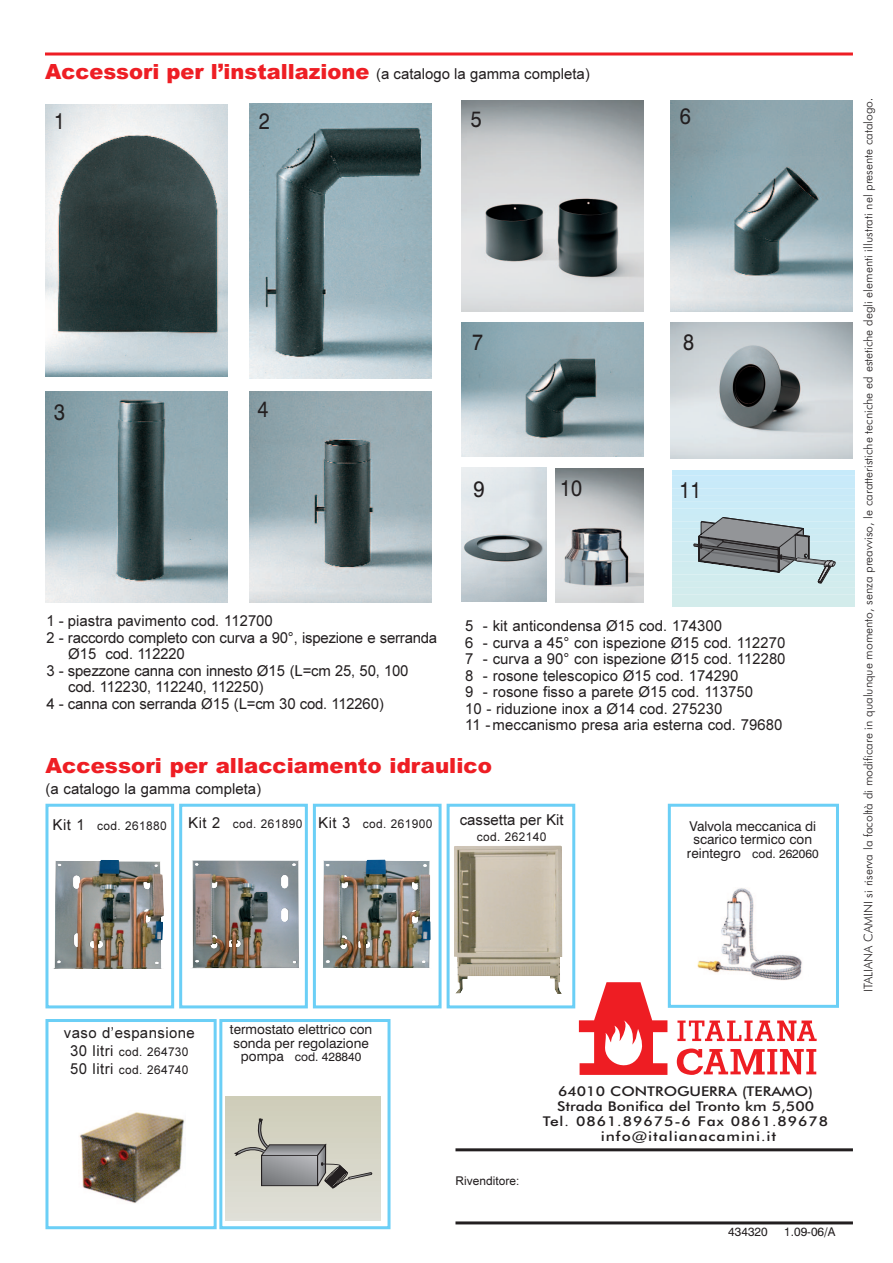
<style>
.page{position:relative;width:893px;height:1263px;background:#fff}
.page>*{position:absolute;margin:0;border:0;box-sizing:border-box;transform-origin:0 0}
.t1{font:22.5px "TT2 D55 O00";color:#231f20;scale:.89 1}
.t2{font:21px "TT2 D71 O00";color:#ee1e24}
.t3{font:15px/16.5px "TT2 D78 O00";color:#231f20}
.t4{font:15px "TT2 D78 O00";letter-spacing:.03em;color:#231f20}
.t5{font:13.5px/15px "TT2 DDAO00";color:#231f20;text-align:center;scale:1.15 1}
.t6{font:13.5px/13.5px "TT2 D55 O00";color:#231f20}
.t7{font:12px "TT2 D18 O00";color:#231f20}
.t8{font:12px/18px "TT2 D78 O00";letter-spacing:.03em;color:#231f20}
.t9{font:12px "TT2 D55 O00";color:#231f20}
.t10{font:12px "TT2 D78 O00";color:#231f20}
.s1{font-family:"TT2 D78 O00";font-size:15px;color:#231f20}
.s2{font-size:15px}
.s3{font-size:13.5px}
.s4{font-family:"TT2 D39 O00"}
</style>
<div class="page">
<svg style="left:677px;top:1048px;width:139px;height:27px"></svg>
<svg style="left:677px;top:1020px;width:140px;height:21px"></svg>
<svg style="left:579px;top:982px;width:88px;height:93px"></svg>
<img style="left:697px;top:888px;width:105px;height:92px">
<div style="left:668px;top:804px;width:171px;height:204px;border:3px solid #6bcff6"></div>
<img style="left:462px;top:468px;width:85px;height:134px">
<img style="left:556px;top:468px;width:88px;height:134px">
<div style="left:45px;top:1019px;width:172px;height:210px;border:3px solid #6bcff6"></div>
<div style="left:226px;top:1096px;width:154px;height:124px;background:linear-gradient(to bottom,#ceccb8,#e0dfd8)"></div>
<svg style="left:234px;top:1118px;width:138px;height:71px;background:#b8b7ae"></svg>
<div style="left:219px;top:1019px;width:171px;height:210px;border:3px solid #6bcff6"></div>
<img style="left:53px;top:860px;width:111px;height:109px">
<div style="left:45px;top:804px;width:129px;height:204px;border:3px solid #6bcff6"></div>
<img style="left:192px;top:860px;width:107px;height:108px">
<div style="left:179px;top:804px;width:129px;height:204px;border:3px solid #6bcff6"></div>
<img style="left:323px;top:859px;width:108px;height:109px">
<div style="left:313px;top:804px;width:129px;height:204px;border:3px solid #6bcff6"></div>
<img style="left:454px;top:845px;width:108px;height:149px">
<div style="left:447px;top:804px;width:128px;height:204px;border:3px solid #6bcff6"></div>
<hr style="left:45px;top:52px;width:808px;height:3px;background:#ee1e24">
<img style="left:45px;top:392px;width:182px;height:210px">
<img style="left:250px;top:392px;width:182px;height:210px">
<img style="left:250px;top:103px;width:182px;height:276px">
<img style="left:45px;top:104px;width:182px;height:273px">
<img style="left:671px;top:100px;width:182px;height:211px">
<img style="left:671px;top:323px;width:182px;height:136px">
<div style="left:672px;top:470px;width:182px;height:6px;background:#c6eafa"></div>
<div style="left:672px;top:475px;width:182px;height:7px;background:#c8eafa"></div>
<div style="left:672px;top:481px;width:182px;height:8px;background:#c8eaf9"></div>
<div style="left:672px;top:488px;width:182px;height:8px;background:#c9eaf8"></div>
<div style="left:672px;top:495px;width:182px;height:7px;background:#c9eaf7"></div>
<div style="left:672px;top:501px;width:182px;height:8px;background:#caebf7"></div>
<div style="left:672px;top:508px;width:182px;height:7px;background:#caebf6"></div>
<div style="left:672px;top:514px;width:182px;height:8px;background:#cbebf5"></div>
<div style="left:672px;top:521px;width:182px;height:8px;background:#cbebf4"></div>
<div style="left:672px;top:528px;width:182px;height:7px;background:#ccebf3"></div>
<div style="left:672px;top:534px;width:182px;height:8px;background:#cdebf3"></div>
<div style="left:672px;top:541px;width:182px;height:8px;background:#ceebf2"></div>
<div style="left:672px;top:547px;width:182px;height:8px;background:#ceebf1"></div>
<div style="left:672px;top:554px;width:182px;height:8px;background:#cfebf0"></div>
<div style="left:672px;top:561px;width:182px;height:7px;background:#cfebef"></div>
<div style="left:672px;top:567px;width:182px;height:8px;background:#d0ecef"></div>
<div style="left:672px;top:574px;width:182px;height:8px;background:#d1ecee"></div>
<div style="left:672px;top:581px;width:182px;height:7px;background:#d2eced"></div>
<div style="left:672px;top:587px;width:182px;height:8px;background:#d2eced"></div>
<div style="left:672px;top:594px;width:182px;height:7px;background:#d3ecec"></div>
<div style="left:672px;top:600px;width:182px;height:6px;background:#d3eceb"></div>
<svg style="left:693px;top:517px;width:143px;height:67px"></svg>
<img style="left:462px;top:100px;width:182px;height:211px">
<img style="left:462px;top:323px;width:182px;height:134px">
<hr style="left:455px;top:1148px;width:398px;height:3px;background:#231f20">
<hr style="left:455px;top:1221px;width:398px;height:3px;background:#231f20">
<img style="left:79px;top:1112px;width:106px;height:91px">
<h2 class="t2" style="left:45px;top:64px;width:546px">Accessori per l’installazione <span class="s1">(a catalogo la gamma completa)</span></h2>
<h1 class="t1" style="left:54px;top:112px;width:14px">1</h1>
<h1 class="t1" style="left:471px;top:111px;width:14px">5</h1>
<h1 class="t1" style="left:680px;top:108px;width:14px">6</h1>
<h1 class="t1" style="left:259px;top:112px;width:14px">2</h1>
<h1 class="t1" style="left:54px;top:404px;width:14px">3</h1>
<h1 class="t1" style="left:257px;top:401px;width:14px">4</h1>
<h1 class="t1" style="left:472px;top:334px;width:14px">7</h1>
<h1 class="t1" style="left:683px;top:334px;width:14px">8</h1>
<h1 class="t1" style="left:473px;top:481px;width:14px">9</h1>
<h1 class="t1" style="left:560px;top:480px;width:26px">10</h1>
<h1 class="t1" style="left:679px;top:482px;width:26px">11</h1>
<p class="t3" style="left:46px;top:614px;width:228px">1 - piastra pavimento cod. 112700</p>
<p class="t3" style="left:46px;top:631px;width:392px">2 - raccordo completo con curva a 90°, ispezione e serranda</p>
<p class="t3" style="left:68px;top:647px;width:118px">Ø15 cod. 112220</p>
<p class="t3" style="left:46px;top:664px;width:364px">3 - spezzone canna con innesto Ø15 (L=cm 25, 50, 100</p>
<p class="t3" style="left:68px;top:680px;width:197px">cod. 112230, 112240, 112250)</p>
<p class="t3" style="left:46px;top:697px;width:339px">4 - canna con serranda Ø15 (L=cm 30 cod. 112260)</p>
<p class="t3" style="left:465px;top:619px;width:322px">5 - kit anticondensa Ø15 cod. 174300<br>6 - curva a 45° con ispezione Ø15 cod. 112270<br>7 - curva a 90° con ispezione Ø15 cod. 112280<br>8 - rosone telescopico Ø15 cod. 174290<br>9 - rosone fisso a parete Ø15 cod. 113750<br>10 - riduzione inox a Ø14 cod. 275230<br>11 - meccanismo presa aria esterna cod. 79680</p>
<h2 class="t2" style="left:46px;top:758px;width:448px">Accessori per allacciamento idraulico</h2>
<p class="t3" style="left:46px;top:782px;width:217px">(a catalogo la gamma completa)</p>
<p class="t8" style="left:53px;top:818px;width:116px"><span class="s2">Kit 1</span> cod. 261880</p>
<p class="t8" style="left:188px;top:816px;width:246px"><span class="s2">Kit 2</span> cod. 261890 <span class="s2">Kit 3</span> cod. 261900</p>
<p class="t3" style="left:460px;top:813px;width:106px">cassetta per Kit</p>
<p class="t8" style="left:477px;top:829px;width:71px">cod. 262140</p>
<p class="t6" style="left:689px;top:821px;width:128px">Valvola meccanica di scarico termico con</p>
<p class="t9" style="left:687px;top:849px;width:133px"><span class="s3">reintegro</span> cod. 262060</p>
<p class="t4" style="left:64px;top:1027px;width:133px">vaso d’espansione</p>
<p class="t8" style="left:70px;top:1044px;width:120px"><span class="s2">30 litri</span> cod. 264730<br><span class="s2">50 litri</span> cod. 264740</p>
<p class="t6" style="left:230px;top:1024px;width:144px">termostato elettrico con sonda per regolazione</p>
<p class="t9" style="left:241px;top:1052px;width:122px"><span class="s3">pompa</span> cod. 428840</p>
<p class="t10" style="left:455px;top:1176px;width:66px">Rivenditore:</p>
<p class="t5" style="left:543px;top:1084px;width:250px">64010 CONTROGUERRA (TERAMO)<br>Strada Bonifica del Tronto km 5,500<br>Tel. 0861.89675-6 Fax 0861.89678 info@italianacamini.it</p>
<p class="t9" style="left:728px;top:1227px;width:41px">434320</p>
<p class="t9" style="left:784px;top:1227px;width:53px">1.09-06/A</p>
<p class="t7" style="left:863px;top:992px;width:896px;rotate:-90deg">ITALIANA CAMINI si riserva la facoltà di modificare in qualunque momento, senza preavviso, le caratteristiche tecniche ed estetiche degli elementi illustrati nel presente catalogo<span class="s4">.</span></p>
</div>
